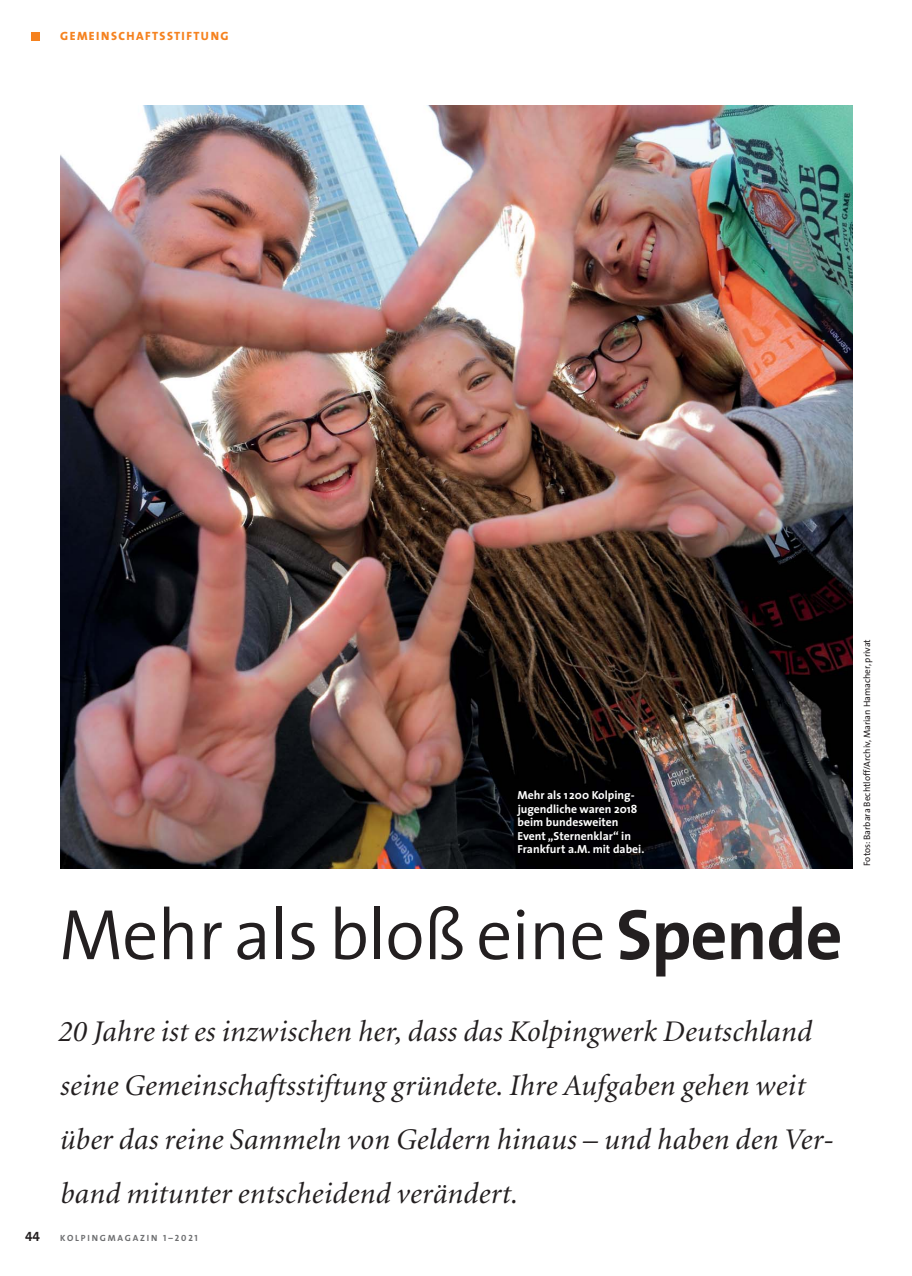
<style>
.page{position:relative;width:912px;height:1276px;background:#fff}
.page>*{position:absolute;margin:0;border:0;box-sizing:border-box;transform-origin:0 0}
.t1{font:300 72px "The Sans";letter-spacing:-.015em;color:#231f20}
.t2{font:italic 30px/54px "Minion LT";letter-spacing:.01em;color:#231f20}
.t3{font:13.5px "The Sans Bold Caps";color:#231f20}
.t4{font:12px "The Sans Extra Bold Caps";letter-spacing:.12em;color:#f5821f}
.t5{font:700 11.7px/13.5px "The Sans";color:#fff}
.t6{font:9.3px "The Sans";color:#231f20}
.t7{font:9px "The Sans Bold Caps";letter-spacing:.2em;color:#6d6e70}
.s1{font-weight:700}
</style>
<div class="page">
<img style="left:60px;top:106px;width:792px;height:763px">
<div style="left:32px;top:32px;width:8px;height:8px;background:#f5821f"></div>
<p class="t4" style="left:60px;top:29px;width:170px">GEMEINSCHAFTSSTIFTUNG</p>
<p class="t5" style="left:517px;top:789px;width:128px">Mehr als 1 200 Kolping&shy;jugendliche waren 2018 beim bundesweiten<br>Event „Sternenklar“ in<br>Frankfurt a.M. mit dabei.</p>
<h1 class="t1" style="left:59px;top:899px;width:785px">Mehr als bloß eine <span class="s1">Spende</span></h1>
<p class="t2" style="left:58px;top:1007px;width:777px">20 Jahre ist es inzwischen her, dass das Kolpingwerk Deutschland seine Gemeinschaftsstiftung gründete. Ihre Aufgaben gehen weit über das reine Sammeln von Geldern hinaus – und haben den Ver&shy;band mitunter entscheidend verändert.</p>
<p class="t3" style="left:25px;top:1231px;width:16px">44</p>
<p class="t7" style="left:60px;top:1234px;width:139px">KOLPINGMAGAZIN 1–2021</p>
<p class="t6" style="left:863px;top:865px;width:228px;rotate:-90deg">Fotos: Barbara Bechtloff/Archiv, Marian Hamacher, privat</p>
</div>
